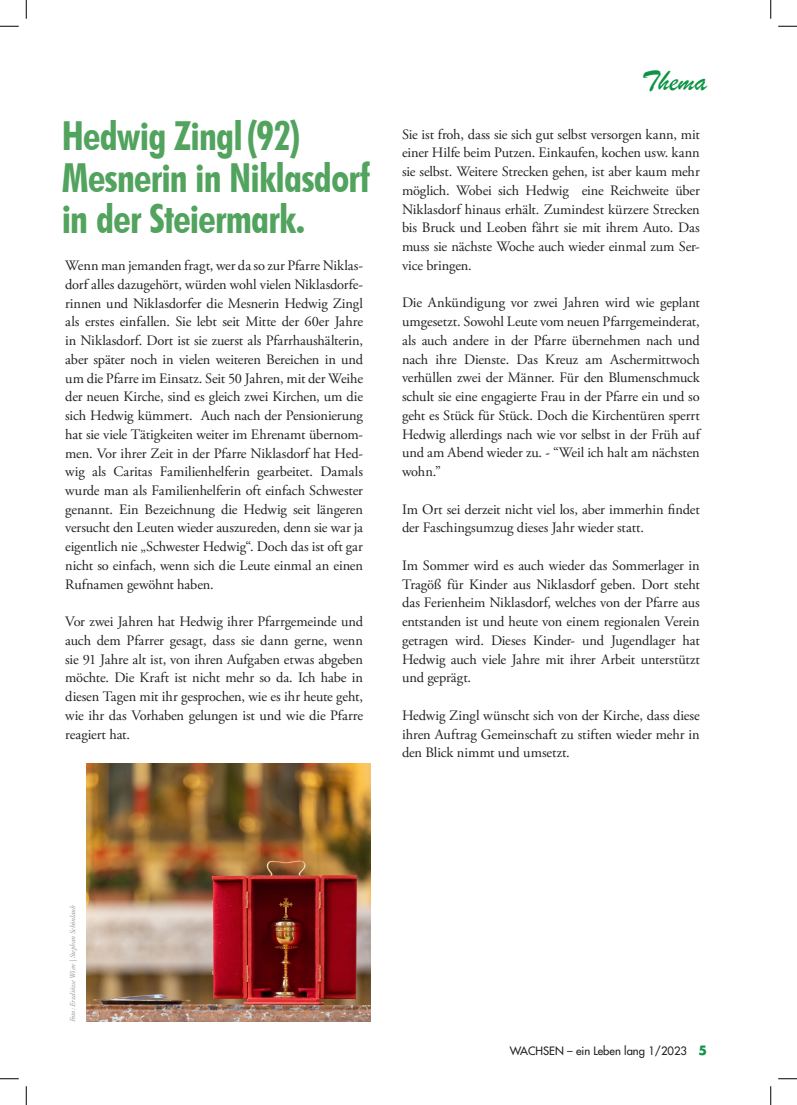
<style>
.page{position:relative;width:797px;height:1105px;background:#fff}
.page>*{position:absolute;margin:0;border:0;box-sizing:border-box;transform-origin:0 0}
.t1{font:700 condensed 40px/41.2px "Futura BT";letter-spacing:-.02em;color:#51a35e}
.t2{font:30px "Brush Script";color:#0d9344}
.t3{font:14.38px/18.8px "Adobe Garamond Pro";letter-spacing:-.01em;color:#231f20;text-align:justify}
.t4{font:500 11.25px "Futura Std";color:#231f20}
.t5{font:italic 7.5px "Adobe Garamond Pro";color:#939598}
.s1{font-style:inherit}
.s2{font-weight:700;font-size:12.5px;color:#0d9344}
</style>
<div class="page">
<img style="left:86px;top:764px;width:284px;height:258px">
<svg style="left:0;top:25px;width:19px;height:2px"></svg>
<svg style="left:778px;top:25px;width:19px;height:2px"></svg>
<svg style="left:0;top:1078px;width:19px;height:1px"></svg>
<svg style="left:778px;top:1078px;width:19px;height:1px"></svg>
<svg style="left:25px;top:0;width:2px;height:19px"></svg>
<svg style="left:25px;top:1086px;width:2px;height:19px"></svg>
<svg style="left:770px;top:0;width:1px;height:19px"></svg>
<svg style="left:770px;top:1086px;width:1px;height:19px"></svg>
<p class="t1" style="left:62px;top:115px;width:310px">Hedwig Zingl(92)<br>Mesnerin in Niklasdorf in der Steiermark.</p>
<p class="t3" style="left:65px;top:257px;width:299px">Wenn man jemanden fragt, wer da so zur Pfarre Niklas&shy;dorf alles dazugehört, würden wohl vielen Niklasdorfe&shy;rinnen und Niklasdorfer die Mesnerin Hedwig Zingl als erstes einfallen. Sie lebt seit Mitte der 60er Jahre in Niklasdorf. Dort ist sie zuerst als Pfarrhaushälterin, aber später noch in vielen weiteren Bereichen in und um die Pfarre im Einsatz. Seit 50 Jahren, mit der Weihe der neuen Kirche, sind es gleich zwei Kirchen, um die sich Hedwig kümmert. Auch nach der Pensionierung hat sie viele Tätigkeiten weiter im Ehrenamt übernom&shy;men. Vor ihrer Zeit in der Pfarre Niklasdorf hat Hed&shy;wig als Caritas Familienhelferin gearbeitet. Damals wurde man als Familienhelferin oft einfach Schwester genannt. Ein Bezeichnung die Hedwig seit längeren versucht den Leuten wieder auszureden, denn sie war ja eigentlich nie „Schwester Hedwig“. Doch das ist oft gar nicht so einfach, wenn sich die Leute einmal an einen Rufnamen gewöhnt haben.</p>
<p class="t3" style="left:65px;top:613px;width:299px">Vor zwei Jahren hat Hedwig ihrer Pfarrgemeinde und auch dem Pfarrer gesagt, dass sie dann gerne, wenn sie 91 Jahre alt ist, von ihren Aufgaben etwas abgeben möchte. Die Kraft ist nicht mehr so da. Ich habe in diesen Tagen mit ihr gesprochen, wie es ihr heute geht, wie ihr das Vorhaben gelungen ist und wie die Pfarre reagiert hat.</p>
<h2 class="t2" style="left:641px;top:63px;width:67px">Thema</h2>
<p class="t3" style="left:402px;top:125px;width:299px">Sie ist froh, dass sie sich gut selbst versorgen kann, mit einer Hilfe beim Putzen. Einkaufen, kochen usw. kann sie selbst. Weitere Strecken gehen, ist aber kaum mehr möglich. Wobei sich Hedwig eine Reichweite über Niklasdorf hinaus erhält. Zumindest kürzere Strecken bis Bruck und Leoben fährt sie mit ihrem Auto. Das muss sie nächste Woche auch wieder einmal zum Ser&shy;vice bringen.</p>
<p class="t3" style="left:402px;top:294px;width:299px">Die Ankündigung vor zwei Jahren wird wie geplant umgesetzt. Sowohl Leute vom neuen Pfarrgemeinderat, als auch andere in der Pfarre übernehmen nach und nach ihre Dienste. Das Kreuz am Aschermittwoch verhüllen zwei der Männer. Für den Blumenschmuck schult sie eine engagierte Frau in der Pfarre ein und so geht es Stück für Stück. Doch die Kirchentüren sperrt Hedwig allerdings nach wie vor selbst in der Früh auf und am Abend wieder zu. - “Weil ich halt am nächsten wohn.”</p>
<p class="t3" style="left:402px;top:500px;width:299px">Im Ort sei derzeit nicht viel los, aber immerhin findet der Faschingsumzug dieses Jahr wieder statt.</p>
<p class="t3" style="left:402px;top:556px;width:299px">Im Sommer wird es auch wieder das Sommerlager in Tragöß für Kinder aus Niklasdorf geben. Dort steht das Ferienheim Niklasdorf, welches von der Pfarre aus entstanden ist und heute von einem regionalen Verein getragen wird. Dieses Kinder- und Jugendlager hat Hedwig auch viele Jahre mit ihrer Arbeit unterstützt und geprägt.</p>
<p class="t3" style="left:402px;top:706px;width:299px">Hedwig Zingl wünscht sich von der Kirche, dass diese ihren Auftrag Gemeinschaft zu stiften wieder mehr in den Blick nimmt und umsetzt.</p>
<p class="t5" style="left:68px;top:1022px;width:118px;rotate:-90deg">Foto: Erzdiözse Wien | Stephan Schönlaub</p>
<p class="t4" style="left:509px;top:1043px;width:199px">WACHSEN – ein Leben lang <span class="s1">1/2023</span> <span class="s2">5</span></p>
</div>
